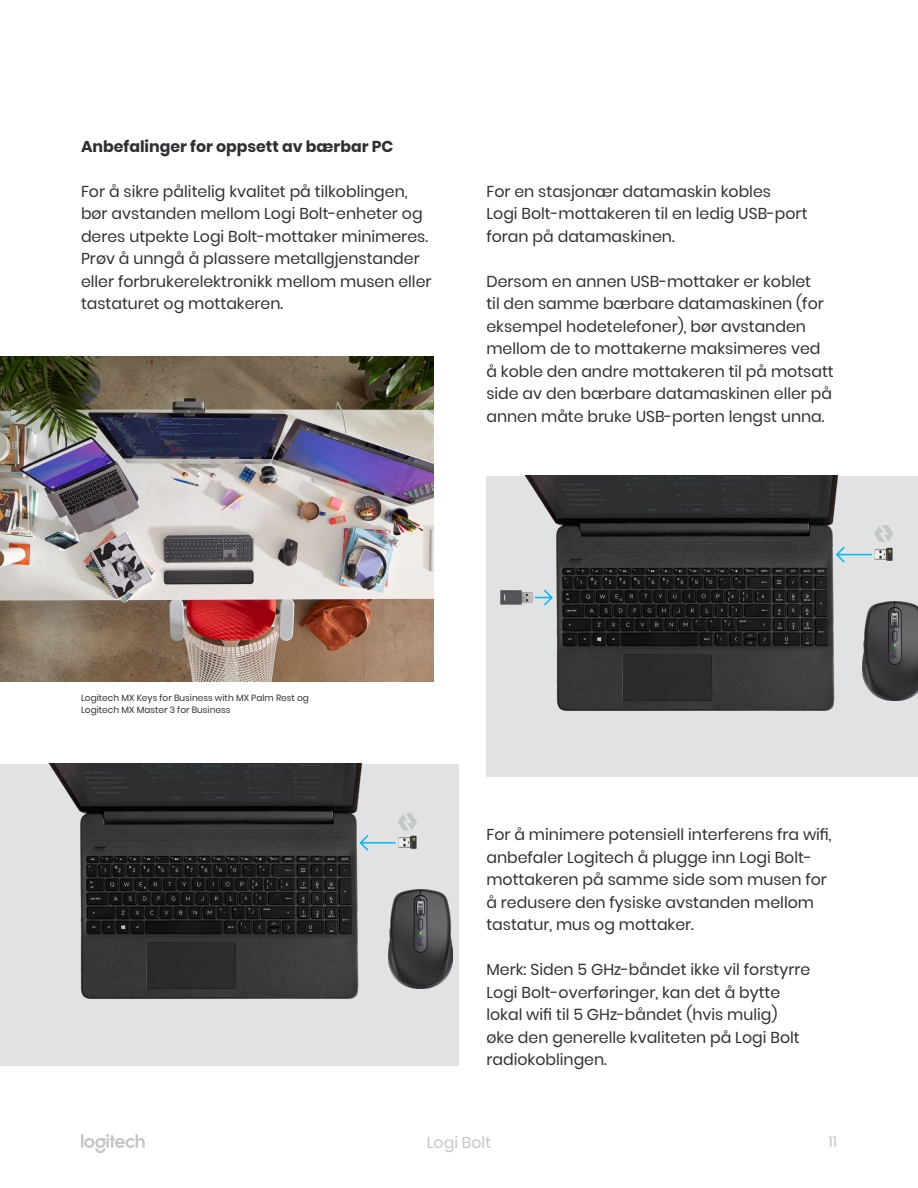
<style>
.page{position:relative;width:918px;height:1188px;background:#fff}
.page>*{position:absolute;margin:0;border:0;box-sizing:border-box;transform-origin:0 0}
.t1{font:15.75px/22.5px "Poppins";color:#2e3033}
.t2{font:700 15.75px "Poppins";color:#2e3033}
.t3{font:15.75px "Poppins";color:#c2c7c7}
.t4{font:15px "Poppins";color:#c2c7c7}
.t5{font:9px/12px "Poppins";color:#2e3033}
</style>
<div class="page">
<svg style="left:81px;top:1134px;width:65px;height:19px"></svg>
<img style="left:0;top:356px;width:433px;height:325px">
<div style="left:486px;top:476px;width:432px;height:301px;background:#e1e2e3"></div>
<img style="left:525px;top:476px;width:314px;height:235px">
<img style="left:874px;top:547px;width:19px;height:14px">
<hr style="left:837px;top:554px;width:35px;height:1px;background:#00b8fc">
<svg style="left:835px;top:545px;width:11px;height:19px"></svg>
<img style="left:500px;top:574px;width:36px;height:47px">
<svg style="left:535px;top:588px;width:19px;height:19px"></svg>
<svg style="left:874px;top:525px;width:19px;height:17px"></svg>
<img style="left:863px;top:601px;width:55px;height:99px">
<div style="left:0;top:764px;width:459px;height:301px;background:#e1e2e3"></div>
<img style="left:388px;top:889px;width:64px;height:99px">
<img style="left:49px;top:764px;width:314px;height:235px">
<img style="left:398px;top:830px;width:19px;height:19px">
<hr style="left:361px;top:842px;width:35px;height:2px;background:#00b8fc">
<svg style="left:358px;top:833px;width:12px;height:19px"></svg>
<svg style="left:398px;top:813px;width:19px;height:17px"></svg>
<p class="t2" style="left:81px;top:137px;width:314px">Anbefalinger for oppsett av bærbar PC</p>
<p class="t1" style="left:81px;top:180px;width:352px">For å sikre pålitelig kvalitet på tilkoblingen, bør avstanden mellom Logi Bolt-enheter og deres utpekte Logi Bolt-mottaker minimeres.<br>Prøv å unngå å plassere metallgjenstander eller forbrukerelektronikk mellom musen eller tastaturet og mottakeren.</p>
<p class="t1" style="left:486px;top:180px;width:323px">For en stasjonær datamaskin kobles<br>Logi Bolt-mottakeren til en ledig USB-port foran på datamaskinen.</p>
<p class="t1" style="left:486px;top:270px;width:349px">Dersom en annen USB-mottaker er koblet<br>til den samme bærbare datamaskinen (for eksempel hodetelefoner), bør avstanden mellom de to mottakerne maksimeres ved å koble den andre mottakeren til på motsatt side av den bærbare datamaskinen eller på annen måte bruke USB-porten lengst unna.</p>
<p class="t5" style="left:81px;top:692px;width:230px">Logitech MX Keys for Business with MX Palm Rest og<br>Logitech MX Master 3 for Business</p>
<p class="t1" style="left:486px;top:823px;width:347px">For å minimere potensiell interferens fra wifi, anbefaler Logitech å plugge inn Logi Bolt&shy;mottakeren på samme side som musen for å redusere den fysiske avstanden mellom tastatur, mus og mottaker.</p>
<p class="t1" style="left:486px;top:958px;width:325px">Merk: Siden 5 GHz-båndet ikke vil forstyrre Logi Bolt-overføringer, kan det å bytte lokal wifi til 5 GHz-båndet (hvis mulig)<br>øke den generelle kvaliteten på Logi Bolt radiokoblingen.</p>
<p class="t3" style="left:427px;top:1134px;width:66px">Logi Bolt</p>
<p class="t4" style="left:828px;top:1134px;width:10px">11</p>
</div>
